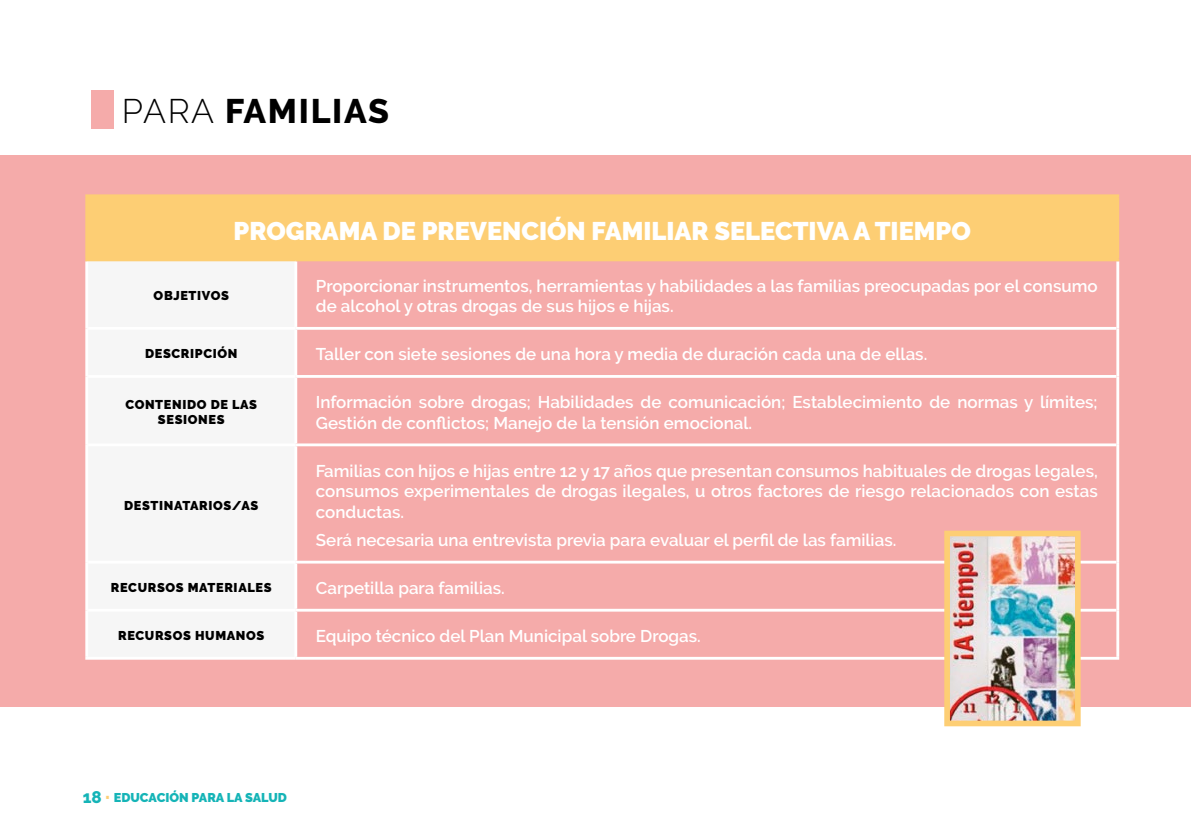
<style>
.page{position:relative;width:1191px;height:840px;background:#fff}
.page>*{position:absolute;margin:0;border:0;box-sizing:border-box;transform-origin:0 0}
.t1{font:800 34px "Raleway";letter-spacing:.05em;color:#000}
.t2{font:900 25.4px "Raleway";color:#fff}
.t3{font:600 17px/20.4px "Raleway";color:#fff}
.t4{font:900 12.8px "Raleway";letter-spacing:.05em;color:#000}
.t5{font:900 12.6px "Raleway";color:#15b4b7}
.s1{font-weight:300}
.s2{font-weight:800;font-size:17px}
.s3{font-size:17px;color:#fdce74}
</style>
<div class="page">
<div style="left:0;top:155px;width:1191px;height:551px;background:#f5abaa"></div>
<div style="left:87px;top:196px;width:1030px;height:64px;background:#fdce74"></div>
<div style="left:88px;top:261px;width:206px;height:395px;background:#f6f6f6"></div>
<hr style="left:1116px;top:197px;width:3px;height:61px;background:#fdce74">
<hr style="left:85px;top:261px;width:3px;height:67px;background:#fff">
<hr style="left:1116px;top:261px;width:3px;height:67px;background:#fff">
<hr style="left:85px;top:328px;width:3px;height:48px;background:#fff">
<hr style="left:1116px;top:328px;width:3px;height:48px;background:#fff">
<hr style="left:85px;top:376px;width:3px;height:68px;background:#fff">
<hr style="left:1116px;top:376px;width:3px;height:68px;background:#fff">
<hr style="left:85px;top:444px;width:3px;height:118px;background:#fff">
<hr style="left:1116px;top:444px;width:3px;height:118px;background:#fff">
<hr style="left:85px;top:562px;width:3px;height:48px;background:#fff">
<hr style="left:1116px;top:562px;width:3px;height:48px;background:#fff">
<hr style="left:85px;top:610px;width:3px;height:46px;background:#fff">
<hr style="left:1116px;top:610px;width:3px;height:46px;background:#fff">
<hr style="left:85px;top:656px;width:211px;height:3px;background:#fff">
<hr style="left:296px;top:656px;width:823px;height:3px;background:#fff">
<hr style="left:294px;top:261px;width:3px;height:66px;background:#fff">
<hr style="left:88px;top:327px;width:208px;height:2px;background:#fff">
<hr style="left:296px;top:327px;width:820px;height:2px;background:#fff">
<hr style="left:294px;top:329px;width:3px;height:46px;background:#fff">
<hr style="left:88px;top:375px;width:208px;height:2px;background:#fff">
<hr style="left:296px;top:375px;width:820px;height:2px;background:#fff">
<hr style="left:294px;top:377px;width:3px;height:66px;background:#fff">
<hr style="left:88px;top:443px;width:208px;height:3px;background:#fff">
<hr style="left:296px;top:443px;width:820px;height:3px;background:#fff">
<hr style="left:294px;top:446px;width:3px;height:114px;background:#fff">
<hr style="left:88px;top:560px;width:208px;height:3px;background:#fff">
<hr style="left:296px;top:560px;width:820px;height:3px;background:#fff">
<hr style="left:294px;top:563px;width:3px;height:45px;background:#fff">
<hr style="left:88px;top:608px;width:208px;height:3px;background:#fff">
<hr style="left:296px;top:608px;width:820px;height:3px;background:#fff">
<hr style="left:294px;top:611px;width:3px;height:45px;background:#fff">
<hr style="left:85px;top:194px;width:211px;height:3px;background:#fdce74">
<hr style="left:85px;top:197px;width:3px;height:61px;background:#fdce74">
<hr style="left:296px;top:194px;width:823px;height:3px;background:#fdce74">
<hr style="left:85px;top:258px;width:211px;height:3px;background:#fdce74">
<hr style="left:296px;top:258px;width:823px;height:3px;background:#fdce74">
<img style="left:951px;top:537px;width:122px;height:181px">
<div style="left:944px;top:530px;width:136px;height:195px;border:6px solid #fdce74"></div>
<div style="left:91px;top:91px;width:22px;height:38px;background:#f5abaa"></div>
<h1 class="t1" style="left:122px;top:91px;width:269px"><span class="s1">PARA</span> FAMILIAS</h1>
<h2 class="t2" style="left:233px;top:216px;width:739px">PROGRAMA DE PREVENCIÓN FAMILIAR SELECTIVA A TIEMPO</h2>
<p class="t4" style="left:154px;top:288px;width:36px">OBJETIVOS</p>
<p class="t3" style="left:316px;top:275px;width:783px">Proporcionar instrumentos, herramientas y habilidades a las familias preocupadas por el consumo de alcohol y otras drogas de sus hijos e hijas.</p>
<p class="t4" style="left:145px;top:346px;width:19px">DESCRIPCIÓN</p>
<p class="t3" style="left:316px;top:344px;width:613px">Taller con siete sesiones de una hora y media de duración cada una de ellas.</p>
<p class="t4" style="left:125px;top:397px;width:20px">CONTENIDO</p>
<p class="t4" style="left:211px;top:397px;width:31px">DE LAS</p>
<p class="t4" style="left:158px;top:412px;width:10px">SESIONES</p>
<p class="t3" style="left:316px;top:392px;width:783px">Información sobre drogas; Habilidades de comunicación; Establecimiento de normas y límites;<br>Gestión de conflictos; Manejo de la tensión emocional.</p>
<p class="t4" style="left:124px;top:497px;width:19px">DESTINATARIOS</p>
<p class="t4" style="left:232px;top:497px;width:19px">/AS</p>
<p class="t3" style="left:316px;top:460px;width:783px;text-align:justify">Familias con hijos e hijas entre 12 y 17 años que presentan consumos habituales de drogas legales, consumos experimentales de drogas ilegales, u otros factores de riesgo relacionados con estas conductas.</p>
<p class="t3" style="left:316px;top:529px;width:582px">Será necesaria una entrevista previa para evaluar el perfil de las familias.</p>
<p class="t4" style="left:111px;top:580px;width:20px">RECURSOS</p>
<p class="t4" style="left:188px;top:580px;width:10px">MATERIALES</p>
<p class="t3" style="left:316px;top:577px;width:190px">Carpetilla para familias.</p>
<p class="t4" style="left:118px;top:628px;width:20px">RECURSOS</p>
<p class="t4" style="left:195px;top:628px;width:21px">HUMANOS</p>
<p class="t3" style="left:316px;top:625px;width:386px">Equipo técnico del Plan Municipal sobre Drogas.</p>
<p class="t5" style="left:83px;top:790px;width:206px"><span class="s2">18</span> <span class="s3">·</span> EDUCACIÓN PARA LA SALUD</p>
</div>
